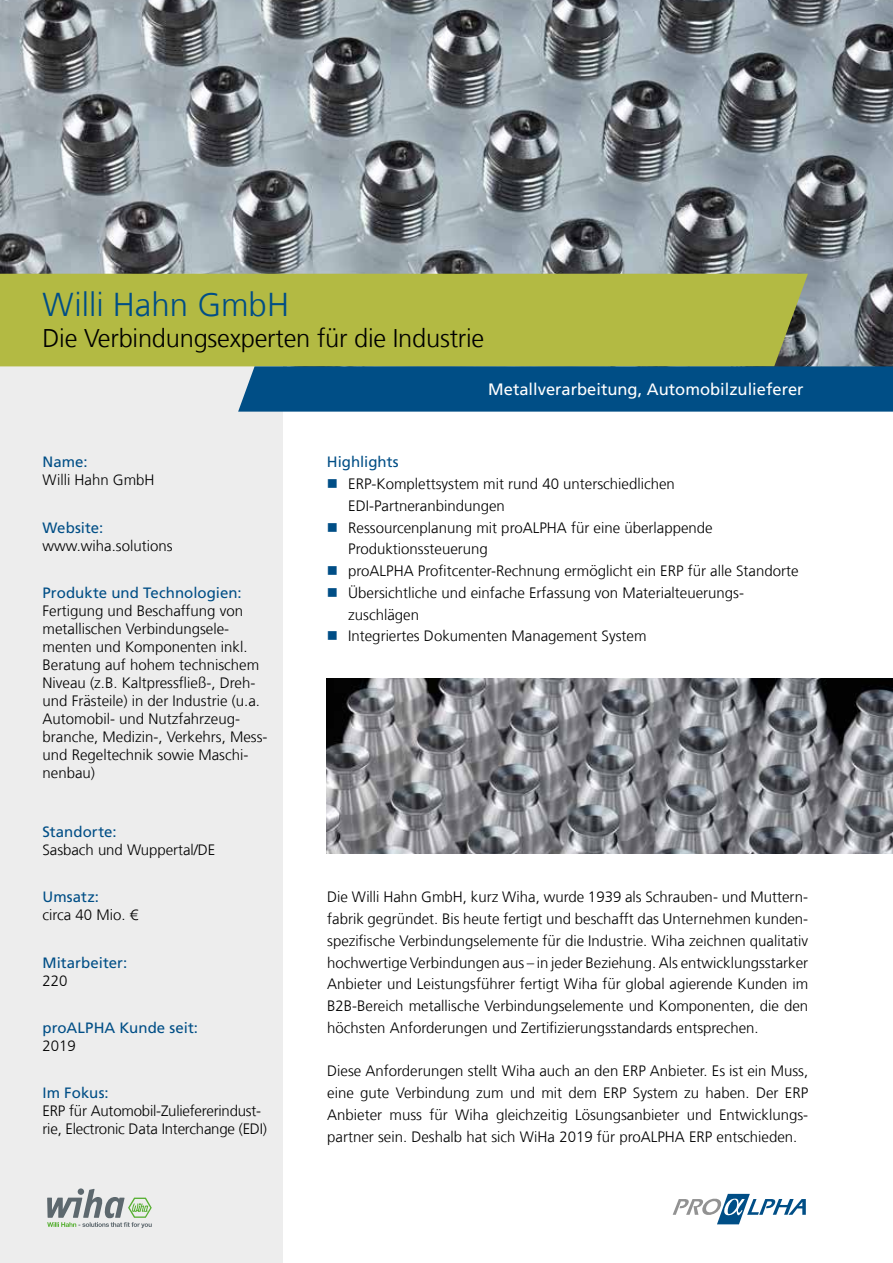
<style>
.page{position:relative;width:893px;height:1263px;background:#fff}
.page>*{position:absolute;margin:0;border:0;box-sizing:border-box;transform-origin:0 0}
.t1{font:300 33px "Frutiger LT Com";color:#004e86}
.t2{font:300 25.5px "Frutiger LT Com";letter-spacing:-.01em;color:#000}
.t3{font:16.5px "Frutiger LT Com";color:#fff}
.t4{font:300 15px/21.8px "Frutiger LT Com";color:#000}
.t5{font:15px "Frutiger LT Com";color:#004e86}
</style>
<div class="page">
<img style="left:0;top:0;width:893px;height:366px">
<div style="left:0;top:343px;width:283px;height:920px;background:#ededed"></div>
<div style="left:0;top:274px;width:808px;height:92px;background:#b3ba43"></div>
<div style="left:238px;top:366px;width:655px;height:46px;background:#004e86"></div>
<svg style="left:673px;top:1194px;width:133px;height:30px"></svg>
<svg style="left:47px;top:1189px;width:105px;height:39px"></svg>
<img style="left:327px;top:678px;width:566px;height:176px">
<h1 class="t1" style="left:43px;top:284px;width:248px">Willi Hahn GmbH</h1>
<h2 class="t2" style="left:43px;top:322px;width:443px">Die Verbindungsexperten für die Industrie</h2>
<p class="t5" style="left:43px;top:453px;width:47px">Name:</p>
<p class="t4" style="left:43px;top:469px;width:114px">Willi Hahn GmbH</p>
<p class="t5" style="left:43px;top:518px;width:62px">Website:</p>
<p class="t4" style="left:43px;top:534px;width:132px">www.wiha.solutions</p>
<p class="t5" style="left:43px;top:583px;width:201px">Produkte und Technologien:</p>
<p class="t4" style="left:43px;top:601px;width:227px;line-height:18px">Fertigung und Beschaffung von metallischen Verbindungsele&shy;menten und Komponenten inkl.<br>Beratung auf hohem technischem<br>Niveau (z.B. Kaltpressfließ-, Dreh&shy;und Frästeile) in der Industrie (u.a.<br>Automobil- und Nutzfahrzeug&shy;branche, Medizin-, Verkehrs, Mess&shy;und Regeltechnik sowie Maschi&shy;nenbau)</p>
<p class="t5" style="left:43px;top:823px;width:75px">Standorte:</p>
<p class="t4" style="left:43px;top:839px;width:174px">Sasbach und Wuppertal/DE</p>
<p class="t5" style="left:43px;top:888px;width:58px">Umsatz:</p>
<p class="t4" style="left:43px;top:904px;width:97px">circa 40 Mio. €</p>
<p class="t5" style="left:43px;top:953px;width:86px">Mitarbeiter:</p>
<p class="t4" style="left:43px;top:969px;width:27px">220</p>
<p class="t5" style="left:43px;top:1018px;width:157px">proALPHA Kunde seit:</p>
<p class="t4" style="left:43px;top:1035px;width:35px">2019</p>
<p class="t5" style="left:43px;top:1084px;width:68px">Im Fokus:</p>
<p class="t4" style="left:43px;top:1102px;width:226px;line-height:18px">ERP für Automobil-Zuliefererindust&shy;rie, Electronic Data Interchange (EDI)</p>
<p class="t3" style="left:488px;top:379px;width:317px">Metallverarbeitung, Automobilzulieferer</p>
<p class="t5" style="left:327px;top:453px;width:73px">Highlights</p>
<p class="t4" style="left:348px;top:473px;width:452px">ERP-Komplettsystem mit rund 40 unterschiedlichen EDI-Partneranbindungen<br>Ressourcenplanung mit proALPHA für eine überlappende Produktionssteuerung<br>proALPHA Profitcenter-Rechnung ermöglicht ein ERP für alle Standorte Übersichtliche und einfache Erfassung von Materialteuerungs&shy;zuschlägen<br>Integriertes Dokumenten Management System</p>
<p class="t4" style="left:327px;top:886px;width:482px;text-align:justify">Die Willi Hahn GmbH, kurz Wiha, wurde 1939 als Schrauben- und Muttern&shy;fabrik gegründet. Bis heute fertigt und beschafft das Unternehmen kunden&shy;spezifische Verbindungselemente für die Industrie. Wiha zeichnen qualitativ hochwertige Verbindungen aus – in jeder Beziehung. Als entwicklungsstarker Anbieter und Leistungsführer fertigt Wiha für global agierende Kunden im B2B-Bereich metallische Verbindungselemente und Komponenten, die den höchsten Anforderungen und Zertifizierungsstandards entsprechen.</p>
<p class="t4" style="left:327px;top:1060px;width:482px;text-align:justify">Diese Anforderungen stellt Wiha auch an den ERP Anbieter. Es ist ein Muss, eine gute Verbindung zum und mit dem ERP System zu haben. Der ERP Anbieter muss für Wiha gleichzeitig Lösungsanbieter und Entwicklungs&shy;partner sein. Deshalb hat sich WiHa 2019 für proALPHA ERP entschieden.</p>
</div>
